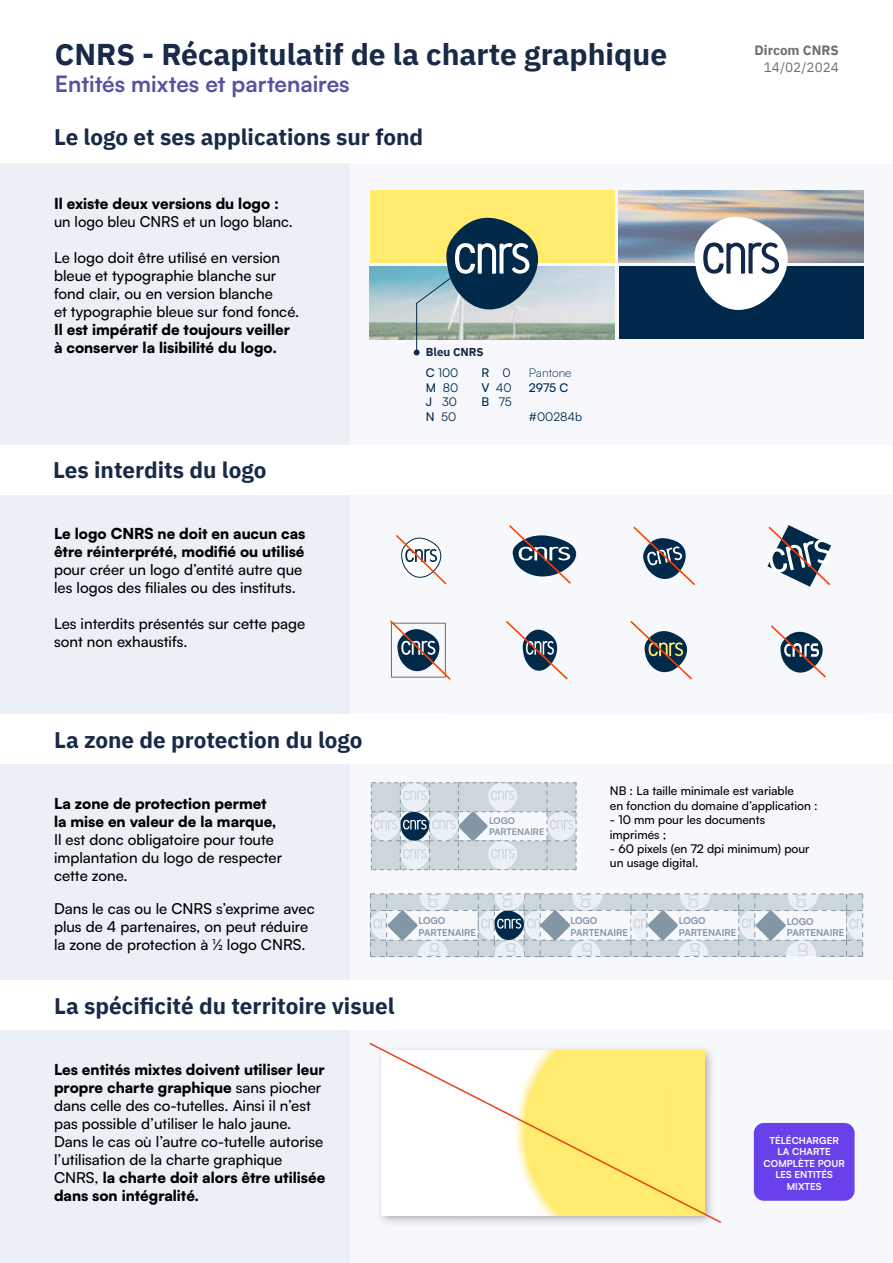
<style>
.page{position:relative;width:893px;height:1263px;background:#fff}
.page>*{position:absolute;margin:0;border:0;box-sizing:border-box;transform-origin:0 0}
.t1{font:700 30px "IBM Plex Sans";color:#182a47}
.t2{font:700 22.5px "IBM Plex Sans";color:#182a47}
.t3{font:700 22.5px "Satoshi";color:#55539f}
.t4{font:500 15px/18px "Satoshi";color:#000}
.t5{font:900 15px/18px "Satoshi";color:#000}
.t6{font:700 13.5px "IBM Plex Sans";color:#707070}
.t7{font:13.5px "IBM Plex Sans";color:#707070}
.t8{font:500 12px/14.4px "Satoshi";color:#000}
.t9{font:12px/14.4px "Satoshi";color:#00284b;text-align:justify}
.t10{font:300 12px "Satoshi";color:#00284b}
.t11{font:500 12px "Satoshi";color:#00284b}
.t12{font:700 11.55px "IBM Plex Sans";color:#182a47}
.t13{font:700 9.6px/11.6px "Satoshi";color:#fff;text-align:center}
.t14{font:700 9.45px/11.2px "Satoshi";color:#8296a6}
.t15{font:700 9px/10.8px "Satoshi";color:#8296a6}
.s1{font-weight:500}
.s2{font-weight:900}
</style>
<div class="page">
<svg style="left:349px;top:164px;width:515px;height:281px;fill:#f6f8fb"></svg>
<div style="left:1px;top:494px;width:892px;height:218px;background:#f6f8fb"></div>
<div style="left:1px;top:764px;width:892px;height:227px;background:#f6f8fb"></div>
<div style="left:0;top:164px;width:349px;height:1099px;background:#ebf0f7"></div>
<div style="left:370px;top:191px;width:244px;height:72px;background:#ffeb6e"></div>
<svg style="left:507px;top:525px;width:324px;height:155px"></svg>
<svg style="left:396px;top:535px;width:51px;height:50px"></svg>
<svg style="left:390px;top:620px;width:61px;height:60px"></svg>
<svg style="left:370px;top:881px;width:494px;height:77px"></svg>
<div style="left:619px;top:267px;width:244px;height:72px;background:#00284b"></div>
<svg style="left:371px;top:782px;width:206px;height:88px"></svg>
<div style="left:446px;top:690px;width:422px;height:86px;background:#f7f8fb"></div>
<div style="left:0;top:714px;width:893px;height:50px;background:#fff"></div>
<div style="left:0;top:445px;width:893px;height:49px;background:#fff"></div>
<div style="left:0;top:980px;width:893px;height:50px;background:#fff"></div>
<svg style="left:369px;top:1042px;width:353px;height:182px"></svg>
<div style="left:754px;top:1123px;width:101px;height:78px;background:#6941eb;border-radius:10px"></div>
<svg style="left:694px;top:217px;width:94px;height:93px"></svg>
<svg style="left:413px;top:218px;width:125px;height:138px"></svg>
<h1 class="t1" style="left:55px;top:30px;width:614px">CNRS - Récapitulatif de la charte graphique</h1>
<h2 class="t3" style="left:55px;top:67px;width:296px">Entités mixtes et partenaires</h2>
<h2 class="t2" style="left:54px;top:119px;width:371px">Le logo et ses applications sur fond</h2>
<p class="t5" style="left:54px;top:193px;width:227px">Il existe deux versions du logo :</p>
<p class="t4" style="left:54px;top:211px;width:240px">un logo bleu CNRS et un logo blanc.</p>
<p class="t4" style="left:54px;top:247px;width:247px">Le logo doit être utilisé en version bleue et typographie blanche sur fond clair, ou en version blanche<br>et typographie bleue sur fond foncé.</p>
<p class="t5" style="left:54px;top:319px;width:238px">Il est impératif de toujours veiller à conserver la lisibilité du logo.</p>
<h2 class="t2" style="left:53px;top:452px;width:215px">Les interdits du logo</h2>
<p class="t5" style="left:54px;top:524px;width:253px">Le logo CNRS ne doit en aucun cas être réinterprété, modifié ou utilisé</p>
<p class="t4" style="left:54px;top:560px;width:250px">pour créer un logo d’entité autre que les logos des filiales ou des instituts.</p>
<p class="t4" style="left:54px;top:614px;width:253px">Les interdits présentés sur cette page sont non exhaustifs.</p>
<h2 class="t2" style="left:54px;top:722px;width:310px">La zone de protection du logo</h2>
<p class="t12" style="left:426px;top:343px;width:59px">Bleu CNRS</p>
<p class="t9" style="left:426px;top:365px;width:34px"><span class="s1">C</span> 100<br><span class="s1">M</span> 80<br><span class="s1">J</span> 30<br><span class="s1">N</span> 50</p>
<p class="t9" style="left:481px;top:365px;width:32px"><span class="s1">R</span> 0<br><span class="s1">V</span> 40<br><span class="s1">B</span> 75</p>
<p class="t10" style="left:529px;top:365px;width:44px">Pantone</p>
<p class="t11" style="left:529px;top:379px;width:41px">2975 C</p>
<p class="t9" style="left:529px;top:408px;width:55px">#00284b</p>
<p class="t6" style="left:754px;top:40px;width:86px">Dircom CNRS</p>
<p class="t7" style="left:764px;top:56px;width:77px">14/02/2024</p>
<p class="t5" style="left:54px;top:793px;width:224px">La zone de protection permet la mise en valeur de la marque,</p>
<p class="t4" style="left:54px;top:829px;width:230px">Il est donc obligatoire pour toute implantation du logo de respecter cette zone.</p>
<p class="t4" style="left:54px;top:898px;width:262px">Dans le cas ou le CNRS s’exprime avec plus de 4 partenaires, on peut réduire la zone de protection à ½ logo CNRS.</p>
<h2 class="t2" style="left:54px;top:988px;width:342px">La spécificité du territoire visuel</h2>
<p class="t4" style="left:54px;top:1059px;width:273px"><span class="s2">Les entités mixtes doivent utiliser leur propre charte graphique</span> sans piocher dans celle des co-tutelles. Ainsi il n’est pas possible d’utiliser le halo jaune.<br>Dans le cas où l’autre co-tutelle autorise l’utilisation de la charte graphique CNRS, <span class="s2">la charte doit alors être utilisée dans son intégralité.</span></p>
<p class="t15" style="left:489px;top:815px;width:57px">LOGO<br>PARTENAIRE</p>
<p class="t8" style="left:610px;top:783px;width:209px">NB : La taille minimale est variable<br>en fonction du domaine d’application :</p>
<p class="t8" style="left:610px;top:812px;width:157px">- 10 mm pour les documents imprimés ;</p>
<p class="t8" style="left:610px;top:841px;width:201px">- 60 pixels (en 72 dpi minimum) pour un usage digital.</p>
<p class="t14" style="left:418px;top:915px;width:59px">LOGO<br>PARTENAIRE</p>
<p class="t14" style="left:570px;top:915px;width:59px">LOGO<br>PARTENAIRE</p>
<p class="t14" style="left:679px;top:915px;width:59px">LOGO<br>PARTENAIRE</p>
<p class="t14" style="left:787px;top:915px;width:59px">LOGO<br>PARTENAIRE</p>
<p class="t13" style="left:763px;top:1134px;width:83px">TÉLÉCHARGER<br>LA CHARTE<br>COMPLÈTE POUR<br>LES ENTITÉS<br>MIXTES</p>
</div>
